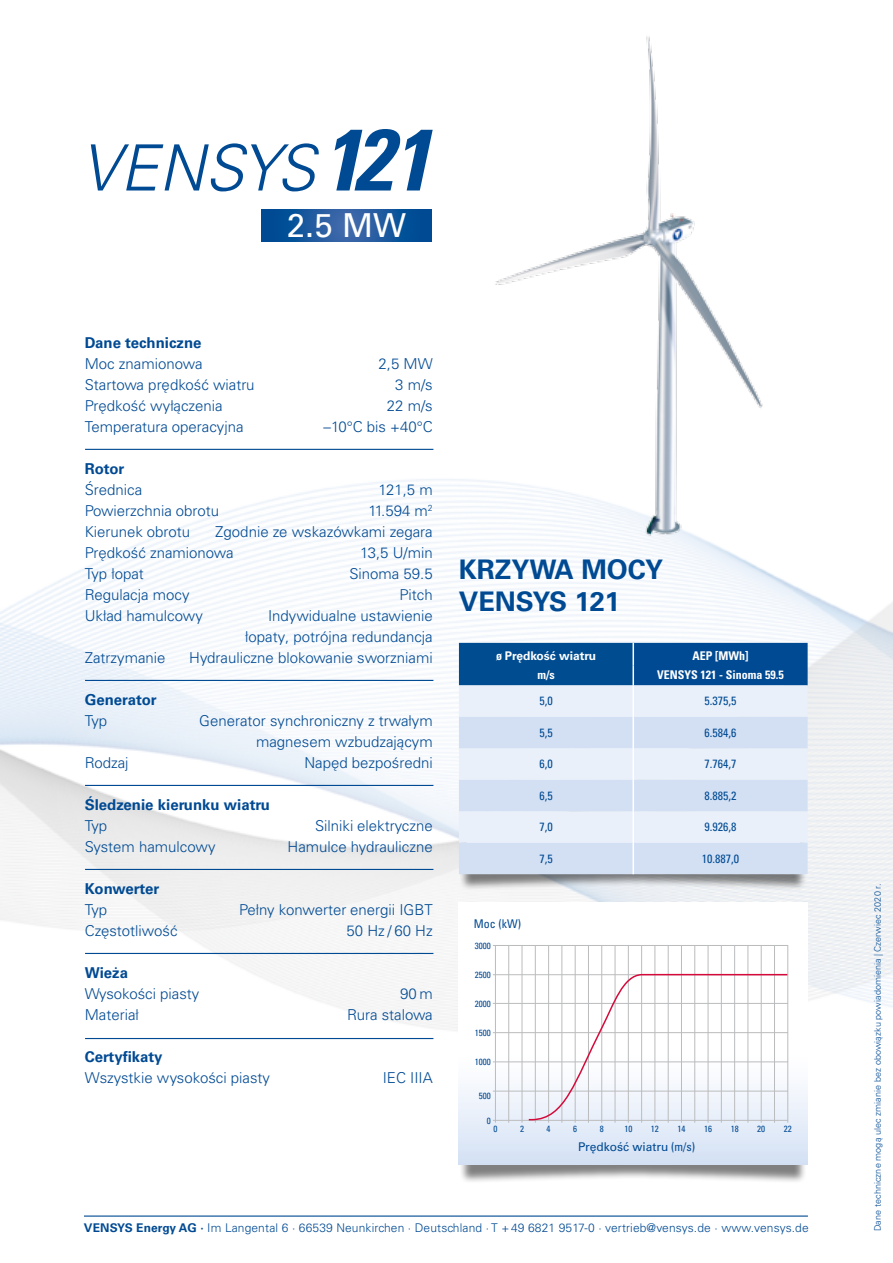
<style>
.page{position:relative;width:893px;height:1263px;background:#fff}
.page>*{position:absolute;margin:0;border:0;box-sizing:border-box;transform-origin:0 0}
.t1{font:italic 300 63.9px "Univers";color:#004a93}
.t2{font:33px "Univers";color:#fff}
.t3{font:700 27px/31.5px "Univers LT Pro 65";color:#004a93}
.t4{font:300 15px/21px "Univers LT Pro 45";color:#004a93;text-align:right}
.t5{font:700 15px "Univers LT Pro 65";color:#004a93}
.t6{font:300 12px "Univers";letter-spacing:.01em;color:#004a93}
.t7{font:condensed 12px "Univers";color:#004a93}
.t8{font:700 condensed 12px "Univers";color:#fff}
.t9{font:12px "Univers LT Pro 55 Roman";color:#004a93}
.t10{font:700 12px "Univers LT Pro 65";color:#fff}
.t11{font:300 9px "Univers LT Pro 45";letter-spacing:.01em;color:#004a93}
.t12{font:condensed 9px "Univers";color:#004a93}
.s1{font-weight:700;font-stretch:condensed;font-size:87px}
.s2{font-family:"Univers";font-stretch:condensed}
.s3{font-weight:700}
</style>
<div class="page">
<img style="left:0;top:448px;width:893px;height:769px">
<svg style="left:42px;top:533px;width:532px;height:532px;fill:#f6f8fc"></svg>
<div style="left:460px;top:1117px;width:346px;height:68px;background:#000;opacity:.5"></div>
<div style="left:460px;top:824px;width:346px;height:67px;background:#000;opacity:.5"></div>
<div style="left:459px;top:685px;width:349px;height:32px;background:#e9f0fa"></div>
<svg style="left:459px;top:717px;width:349px;height:157px;background:#dbe6f6"></svg>
<div style="left:459px;top:643px;width:349px;height:42px;background:#004c93"></div>
<hr style="left:632px;top:685px;width:2px;height:32px;background:#fff">
<hr style="left:632px;top:717px;width:2px;height:31px;background:#fff">
<hr style="left:632px;top:748px;width:2px;height:32px;background:#fff">
<hr style="left:632px;top:780px;width:2px;height:31px;background:#fff">
<hr style="left:632px;top:811px;width:2px;height:32px;background:#fff">
<hr style="left:632px;top:843px;width:2px;height:31px;background:#fff">
<svg style="left:261px;top:209px;width:171px;height:33px;background:#18579d"></svg>
<hr style="left:85px;top:449px;width:348px;height:1px;background:#004a93">
<hr style="left:85px;top:680px;width:348px;height:1px;background:#004a93">
<hr style="left:85px;top:785px;width:348px;height:1px;background:#004a93">
<hr style="left:85px;top:869px;width:348px;height:1px;background:#004a93">
<hr style="left:85px;top:953px;width:348px;height:1px;background:#004a93">
<hr style="left:85px;top:1038px;width:348px;height:1px;background:#004a93">
<hr style="left:84px;top:1215px;width:724px;height:1px;background:#004a93">
<img style="left:479px;top:36px;width:294px;height:545px">
<div style="left:459px;top:902px;width:349px;height:263px;background:#fff"></div>
<hr style="left:493px;top:945px;width:295px;height:1px;background:#bbbcbd">
<hr style="left:495px;top:945px;width:1px;height:178px;background:#bbbcbd">
<hr style="left:508px;top:945px;width:1px;height:178px;background:#bbbcbd">
<hr style="left:522px;top:945px;width:1px;height:178px;background:#bbbcbd">
<hr style="left:535px;top:945px;width:1px;height:178px;background:#bbbcbd">
<hr style="left:548px;top:945px;width:1px;height:178px;background:#bbbcbd">
<hr style="left:561px;top:945px;width:1px;height:178px;background:#bbbcbd">
<hr style="left:575px;top:945px;width:1px;height:178px;background:#bbbcbd">
<hr style="left:588px;top:945px;width:1px;height:178px;background:#bbbcbd">
<hr style="left:601px;top:945px;width:1px;height:178px;background:#bbbcbd">
<hr style="left:615px;top:945px;width:1px;height:178px;background:#bbbcbd">
<hr style="left:628px;top:945px;width:1px;height:178px;background:#bbbcbd">
<hr style="left:641px;top:945px;width:1px;height:178px;background:#bbbcbd">
<hr style="left:654px;top:945px;width:1px;height:178px;background:#bbbcbd">
<hr style="left:668px;top:945px;width:1px;height:178px;background:#bbbcbd">
<hr style="left:681px;top:945px;width:1px;height:178px;background:#bbbcbd">
<hr style="left:694px;top:945px;width:1px;height:178px;background:#bbbcbd">
<hr style="left:708px;top:945px;width:1px;height:178px;background:#bbbcbd">
<hr style="left:721px;top:945px;width:1px;height:178px;background:#bbbcbd">
<hr style="left:734px;top:945px;width:1px;height:178px;background:#bbbcbd">
<hr style="left:747px;top:945px;width:1px;height:178px;background:#bbbcbd">
<hr style="left:761px;top:945px;width:1px;height:178px;background:#bbbcbd">
<hr style="left:774px;top:945px;width:1px;height:178px;background:#bbbcbd">
<hr style="left:787px;top:945px;width:1px;height:178px;background:#bbbcbd">
<svg style="left:466px;top:973px;width:334px;height:191px"></svg>
<h1 class="t1" style="left:81px;top:129px;width:352px">VENSYS <span class="s1">121</span></h1>
<h2 class="t2" style="left:287px;top:206px;width:121px">2.5 MW</h2>
<p class="t5" style="left:85px;top:334px;width:118px">Dane techniczne</p>
<p class="t4" style="left:85px;top:353px;width:119px">Moc znamionowa</p>
<p class="t4" style="left:379px;top:353px;width:56px">2,5 MW</p>
<p class="t4" style="left:85px;top:374px;width:171px">Startowa prędkość wiatru</p>
<p class="t4" style="left:395px;top:374px;width:39px">3 m/s</p>
<p class="t4" style="left:85px;top:395px;width:139px">Prędkość wyłączenia</p>
<p class="t4" style="left:387px;top:395px;width:47px">22 m/s</p>
<p class="t4" style="left:85px;top:416px;width:160px">Temperatura operacyjna</p>
<p class="t4" style="left:324px;top:416px;width:111px">–10°C bis +40°C</p>
<p class="t5" style="left:85px;top:460px;width:41px">Rotor</p>
<p class="t4" style="left:85px;top:479px;width:59px">Średnica</p>
<p class="t4" style="left:378px;top:479px;width:56px">121,5 m</p>
<p class="t4" style="left:85px;top:500px;width:136px">Powierzchnia obrotu</p>
<p class="t4" style="left:368px;top:500px;width:66px">11.594 m<sup>2</sup></p>
<p class="t4" style="left:85px;top:521px;width:107px">Kierunek obrotu</p>
<p class="t4" style="left:85px;top:521px;width:349px;text-align:left;text-indent:131px">Zgodnie ze wskazówkami zegara<br>Prędkość znamionowa</p>
<p class="t4" style="left:360px;top:542px;width:74px">13,5 U/min</p>
<p class="t4" style="left:85px;top:563px;width:61px">Typ łopat</p>
<p class="t4" style="left:349px;top:563px;width:85px">Sinoma 59.5</p>
<p class="t4" style="left:85px;top:584px;width:106px">Regulacja mocy</p>
<p class="t4" style="left:399px;top:584px;width:35px">Pitch</p>
<p class="t4" style="left:85px;top:605px;width:120px">Układ hamulcowy</p>
<p class="t4" style="left:245px;top:605px;width:189px">Indywidualne ustawienie łopaty, potrójna redundancja</p>
<p class="t4" style="left:85px;top:647px;width:82px">Zatrzymanie</p>
<p class="t4" style="left:189px;top:647px;width:245px">Hydrauliczne blokowanie sworzniami</p>
<p class="t5" style="left:85px;top:691px;width:73px">Generator</p>
<p class="t4" style="left:85px;top:710px;width:24px">Typ</p>
<p class="t4" style="left:199px;top:710px;width:235px">Generator synchroniczny z trwałym magnesem wzbudzającym</p>
<p class="t4" style="left:85px;top:752px;width:45px">Rodzaj</p>
<p class="t4" style="left:304px;top:752px;width:130px">Napęd bezpośredni</p>
<p class="t5" style="left:85px;top:796px;width:187px">Śledzenie kierunku wiatru</p>
<p class="t4" style="left:85px;top:815px;width:24px">Typ</p>
<p class="t4" style="left:315px;top:815px;width:119px">Silniki elektryczne</p>
<p class="t4" style="left:85px;top:836px;width:133px">System hamulcowy</p>
<p class="t4" style="left:287px;top:836px;width:147px">Hamulce hydrauliczne</p>
<p class="t5" style="left:85px;top:880px;width:76px">Konwerter</p>
<p class="t4" style="left:85px;top:899px;width:24px">Typ</p>
<p class="t4" style="left:239px;top:899px;width:195px">Pełny konwerter energii IGBT</p>
<p class="t4" style="left:85px;top:920px;width:94px">Częstotliwość</p>
<p class="t4" style="left:347px;top:920px;width:88px">50 Hz / 60 Hz</p>
<p class="t5" style="left:85px;top:964px;width:45px">Wieża</p>
<p class="t4" style="left:85px;top:983px;width:116px">Wysokości piasty</p>
<p class="t4" style="left:400px;top:983px;width:34px">90 m</p>
<p class="t4" style="left:85px;top:1004px;width:56px">Materiał</p>
<p class="t4" style="left:347px;top:1004px;width:87px">Rura stalowa</p>
<p class="t5" style="left:85px;top:1048px;width:79px">Certyfikaty</p>
<p class="t4" style="left:85px;top:1067px;width:187px">Wszystkie wysokości piasty</p>
<p class="t4" style="left:383px;top:1067px;width:52px">IEC IIIA</p>
<h3 class="t3" style="left:459px;top:554px;width:206px">KRZYWA MOCY<br>VENSYS 121</h3>
<p class="t10" style="left:496px;top:648px;width:102px"><span class="s2">ø</span> Prędkość wiatru</p>
<p class="t8" style="left:692px;top:648px;width:58px">AEP [MWh]</p>
<p class="t8" style="left:537px;top:668px;width:19px">m/s</p>
<p class="t8" style="left:657px;top:668px;width:128px">VENSYS 121 - Sinoma 59.5</p>
<p class="t7" style="left:539px;top:693px;width:15px">5,0</p>
<p class="t7" style="left:704px;top:693px;width:33px">5.375,5</p>
<p class="t7" style="left:539px;top:725px;width:15px">5,5</p>
<p class="t7" style="left:704px;top:725px;width:33px">6.584,6</p>
<p class="t7" style="left:539px;top:756px;width:15px">6,0</p>
<p class="t7" style="left:704px;top:756px;width:33px">7.764,7</p>
<p class="t7" style="left:539px;top:788px;width:15px">6,5</p>
<p class="t7" style="left:704px;top:788px;width:33px">8.885,2</p>
<p class="t7" style="left:539px;top:819px;width:15px">7,0</p>
<p class="t7" style="left:704px;top:819px;width:33px">9.926,8</p>
<p class="t7" style="left:539px;top:851px;width:15px">7,5</p>
<p class="t7" style="left:702px;top:851px;width:39px">10.887,0</p>
<p class="t7" style="left:474px;top:916px;width:49px">Moc (kW)</p>
<p class="t12" style="left:475px;top:940px;width:17px">3000</p>
<p class="t12" style="left:475px;top:969px;width:17px">2500</p>
<p class="t12" style="left:475px;top:998px;width:17px">2000</p>
<p class="t12" style="left:475px;top:1027px;width:17px">1500</p>
<p class="t12" style="left:475px;top:1056px;width:17px">1000</p>
<p class="t12" style="left:479px;top:1090px;width:13px">500</p>
<p class="t12" style="left:487px;top:1115px;width:5px">0</p>
<p class="t12" style="left:493px;top:1123px;width:5px">0</p>
<p class="t12" style="left:520px;top:1123px;width:5px">2</p>
<p class="t12" style="left:547px;top:1123px;width:5px">4</p>
<p class="t12" style="left:573px;top:1123px;width:5px">6</p>
<p class="t12" style="left:600px;top:1123px;width:5px">8</p>
<p class="t12" style="left:624px;top:1123px;width:9px">10</p>
<p class="t12" style="left:651px;top:1123px;width:9px">12</p>
<p class="t12" style="left:677px;top:1123px;width:9px">14</p>
<p class="t12" style="left:704px;top:1123px;width:9px">16</p>
<p class="t12" style="left:731px;top:1123px;width:9px">18</p>
<p class="t12" style="left:757px;top:1123px;width:9px">20</p>
<p class="t12" style="left:784px;top:1123px;width:9px">22</p>
<p class="t9" style="left:578px;top:1139px;width:119px">Prędkość wiatru <span class="s2">(m/s)</span></p>
<p class="t6" style="left:84px;top:1221px;width:726px"><span class="s3">VENSYS Energy AG ·</span> Im Langental 6 · 66539 Neunkirchen · Deutschland · T +49 6821 9517-0 · vertrieb@vensys.de · www.vensys.de</p>
<p class="t11" style="left:872px;top:1231px;width:349px;rotate:-90deg">Dane techniczne mogą ulec zmianie bez obowiązku powiadomienia <span class="s2">|</span> Czerwiec 2020 r.</p>
</div>
